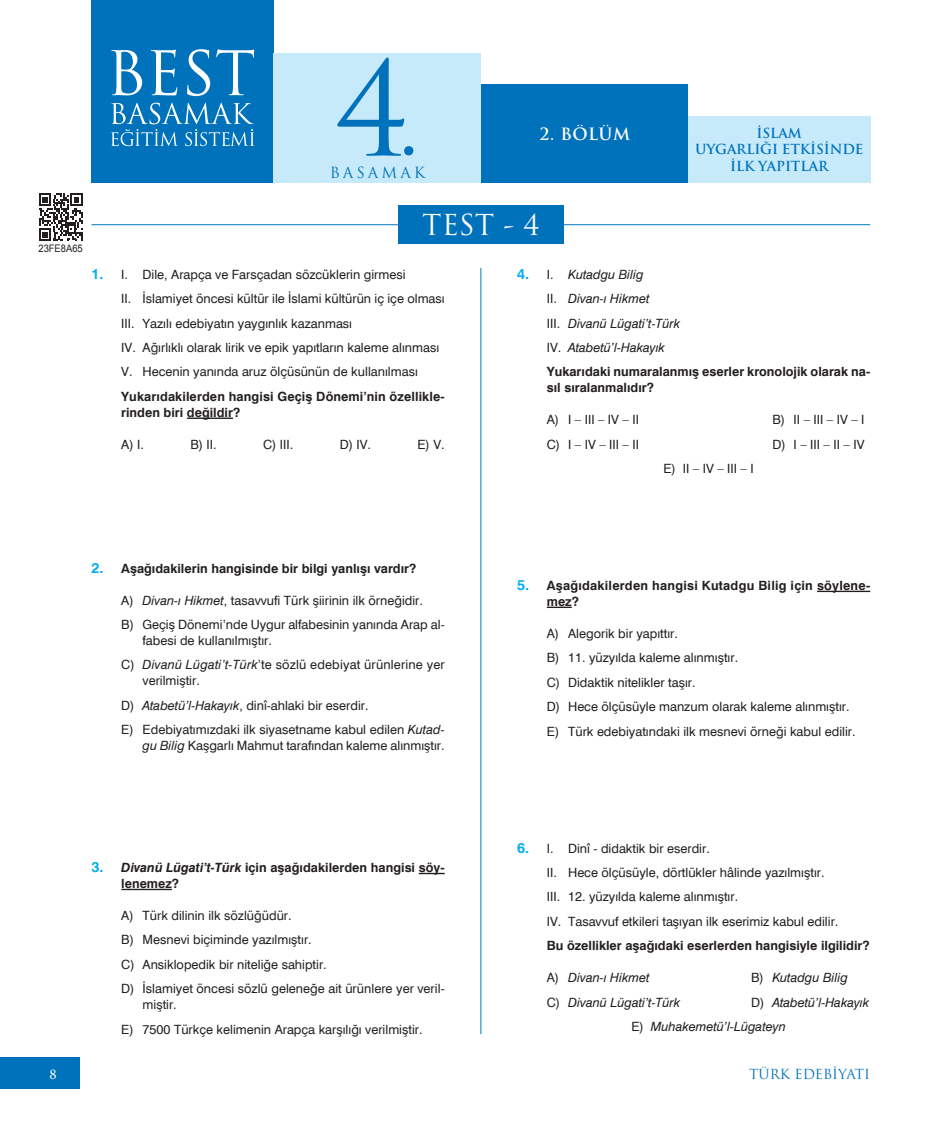
<style>
.page{position:relative;width:949px;height:1132px;background:#fff}
.page>*{position:absolute;margin:0;border:0;box-sizing:border-box;transform-origin:0 0}
.t1{font:127.5px "Trajan Pro";color:#0072bc}
.t2{font:84px "Trajan Pro";color:#0072bc}
.t3{font:28.05px "Trajan Pro";color:#fff}
.t4{font:700 16.5px "Trajan Pro";letter-spacing:.02em;color:#fff}
.t5{font:15px "Trajan Pro";letter-spacing:.195em;color:#0072bc}
.t6{font:15px "Minion Pro";color:#fff}
.t7{font:700 13.5px/16.5px "Trajan Pro";letter-spacing:-.01em;color:#0072bc;text-align:center}
.t8{font:13.5px "Trajan Pro";color:#0072bc}
.Tür_07-Soru_AB-CD-E{font:12.75px/15.9px "Swiss 721 BT";color:#231f20}
.Tür_11-Soru_I_II_III{font:12.75px "Swiss 721 BT";color:#231f20}
.Tür_04-Soru__B{font:700 12.75px/15.9px "Swiss 721 BT";color:#231f20}
.Tür_03-Soru__P___B{font:700 12.75px/15.9px "Swiss 721 BT";color:#231f20}
.Tür_07-Soru_AB-CD-E-2{font:italic 12.75px "Swiss 721 BT";color:#231f20}
.Tür_11-Soru_I_II_III-2{font:italic 12.75px "Swiss 721 BT";color:#231f20}
.Tür_03-Soru__P___B-2{font:700 12.75px/15.9px "Swiss 721 BT";letter-spacing:.02em;color:#231f20}
.Tür_10-Soru_B_I_li{font:12.75px "Swiss 721 BT";color:#231f20}
.Tür_02-Soru__P{font:12.75px "Swiss 721 BT";color:#231f20}
.Tür_08-Soru_Tam_Blk{font:12.75px "Swiss 721 BT";color:#231f20}
.Tür_10-Soru_B_I_li-2{font:italic 12.75px "Swiss 721 BT";color:#231f20}
.t9{font:10.35px "Arial";color:#231f20;scale:.9 1}
.s1{font-weight:700;font-size:14.25px;color:#00aeef}
.s2{font-weight:700;font-style:normal;font-size:14.25px;color:#00aeef}
.s3{font-style:normal}
.s4{font-size:14.25px;color:#00aeef}
.s5{font-style:italic}
</style>
<div class="page">
<hr style="left:480px;top:268px;width:1px;height:765px;background:#007ac0">
<hr style="left:91px;top:224px;width:779px;height:1px;background:#007ac0">
<div style="left:398px;top:205px;width:165px;height:38px;background:#0072bc"></div>
<div style="left:91px;top:0;width:183px;height:182px;background:#0072bc"></div>
<div style="left:481px;top:84px;width:206px;height:98px;background:#0072bc"></div>
<div style="left:687px;top:116px;width:183px;height:66px;background:#c6eafa"></div>
<div style="left:274px;top:53px;width:207px;height:129px;background:#c6eafa"></div>
<svg style="left:111px;top:49px;width:143px;height:47px"></svg>
<svg style="left:111px;top:103px;width:143px;height:43px"></svg>
<div style="left:0;top:1057px;width:79px;height:32px;background:#0072bc"></div>
<hr style="left:187px;top:417px;width:46px;height:2px;background:#231f20">
<hr style="left:816px;top:590px;width:54px;height:2px;background:#231f20">
<hr style="left:546px;top:606px;width:25px;height:2px;background:#231f20">
<svg style="left:419px;top:872px;width:25px;height:1px"></svg>
<hr style="left:121px;top:888px;width:51px;height:1px;background:#231f20">
<svg style="left:39px;top:193px;width:44px;height:48px"></svg>
<h1 class="t1" style="left:335px;top:28px;width:74px">4</h1>
<h2 class="t2" style="left:398px;top:71px;width:22px">.</h2>
<p class="t5" style="left:329px;top:163px;width:97px">BASAMAK</p>
<p class="t4" style="left:539px;top:123px;width:92px">2. BÖLÜM</p>
<p class="t7" style="left:694px;top:125px;width:170px">İSLAM<br>UYGARLIĞI ETKİSİNDE</p>
<p class="t7" style="left:730px;top:158px;width:100px">İLK YAPITLAR</p>
<p class="t9" style="left:38px;top:242px;width:51px">23FE8A65</p>
<p class="t3" style="left:422px;top:207px;width:119px">TEST - 4</p>
<p class="Tür_10-Soru_B_I_li" style="left:91px;top:266px;width:315px"><span class="s1">1.</span> I. Dile, Arapça ve Farsçadan sözcüklerin girmesi</p>
<p class="Tür_11-Soru_I_II_III" style="left:121px;top:291px;width:325px">II. İslamiyet öncesi kültür ile İslami kültürün iç içe olması</p>
<p class="Tür_11-Soru_I_II_III" style="left:121px;top:315px;width:232px">III. Yazılı edebiyatın yaygınlık kazanması</p>
<p class="Tür_11-Soru_I_II_III" style="left:121px;top:339px;width:319px">IV. Ağırlıklı olarak lirik ve epik yapıtların kaleme alınması</p>
<p class="Tür_11-Soru_I_II_III" style="left:121px;top:364px;width:298px">V. Hecenin yanında aruz ölçüsünün de kullanılması</p>
<p class="Tür_04-Soru__B" style="left:121px;top:388px;width:325px">Yukarıdakilerden hangisi Geçiş Dönemi’nin özellikle&shy;rinden biri değildir?</p>
<p class="Tür_08-Soru_Tam_Blk" style="left:121px;top:436px;width:24px">A) I.</p>
<p class="Tür_08-Soru_Tam_Blk" style="left:190px;top:436px;width:28px">B) II.</p>
<p class="Tür_08-Soru_Tam_Blk" style="left:263px;top:436px;width:32px">C) III.</p>
<p class="Tür_08-Soru_Tam_Blk" style="left:339px;top:436px;width:33px">D) IV.</p>
<p class="Tür_08-Soru_Tam_Blk" style="left:417px;top:436px;width:29px">E) V.</p>
<p class="Tür_10-Soru_B_I_li-2" style="left:517px;top:266px;width:128px"><span class="s2">4.</span> <span class="s3">I.</span> Kutadgu Bilig</p>
<p class="Tür_11-Soru_I_II_III-2" style="left:546px;top:291px;width:104px"><span class="s3">II.</span> Divan-ı Hikmet</p>
<p class="Tür_11-Soru_I_II_III-2" style="left:546px;top:315px;width:135px"><span class="s3">III.</span> Divanü Lügati’t-Türk</p>
<p class="Tür_11-Soru_I_II_III-2" style="left:546px;top:339px;width:120px"><span class="s3">IV.</span> Atabetü’l-Hakayık</p>
<p class="Tür_04-Soru__B" style="left:546px;top:364px;width:325px">Yukarıdaki numaralanmış eserler kronolojik olarak na&shy;sıl sıralanmalıdır?</p>
<p class="Tür_07-Soru_AB-CD-E" style="left:546px;top:411px;width:94px">A) I–III–IV–II</p>
<p class="Tür_07-Soru_AB-CD-E" style="left:772px;top:411px;width:94px">B) II–III–IV–I</p>
<p class="Tür_07-Soru_AB-CD-E" style="left:546px;top:436px;width:94px">C) I–IV–III–II</p>
<p class="Tür_07-Soru_AB-CD-E" style="left:772px;top:436px;width:94px">D) I–III–II–IV</p>
<p class="Tür_07-Soru_AB-CD-E" style="left:663px;top:460px;width:92px">E) II–IV–III–I</p>
<p class="Tür_03-Soru__P___B" style="left:91px;top:560px;width:326px"><span class="s4">2.</span> Aşağıdakilerin hangisinde bir bilgi yanlışı vardır?</p>
<p class="Tür_07-Soru_AB-CD-E" style="left:121px;top:591px;width:303px">A) <span class="s5">Divan-ı Hikmet</span>, tasavvufi Türk şiirinin ilk örneğidir.</p>
<p class="Tür_07-Soru_AB-CD-E" style="left:142px;top:616px;width:303px;text-indent:-21px">B) Geçiş Dönemi’nde Uygur alfabesinin yanında Arap al&shy;fabesi de kullanılmıştır.</p>
<p class="Tür_07-Soru_AB-CD-E" style="left:142px;top:656px;width:303px;text-indent:-21px">C) <span class="s5">Divanü Lügati’t-Türk</span>’te sözlü edebiyat ürünlerine yer verilmiştir.</p>
<p class="Tür_07-Soru_AB-CD-E" style="left:121px;top:697px;width:249px">D) <span class="s5">Atabetü’l-Hakayık</span>, dinî-ahlaki bir eserdir.</p>
<p class="Tür_07-Soru_AB-CD-E" style="left:121px;top:721px;width:325px;text-align:right">E) Edebiyatımızdaki ilk siyasetname kabul edilen <span class="s5">Kutad&shy;gu Bilig</span> Kaşgarlı Mahmut tarafından kaleme alınmıştır.</p>
<p class="Tür_03-Soru__P___B-2" style="left:546px;top:577px;width:325px;text-indent:-30px"><span class="s4">5.</span> Aşağıdakilerden hangisi Kutadgu Bilig için söylene&shy;mez?</p>
<p class="Tür_07-Soru_AB-CD-E" style="left:546px;top:625px;width:133px">A) Alegorik bir yapıttır.</p>
<p class="Tür_07-Soru_AB-CD-E" style="left:546px;top:649px;width:193px">B) 11. yüzyılda kaleme alınmıştır.</p>
<p class="Tür_07-Soru_AB-CD-E" style="left:546px;top:674px;width:150px">C) Didaktik nitelikler taşır.</p>
<p class="Tür_07-Soru_AB-CD-E" style="left:546px;top:698px;width:304px">D) Hece ölçüsüyle manzum olarak kaleme alınmıştır.</p>
<p class="Tür_07-Soru_AB-CD-E" style="left:546px;top:723px;width:310px">E) Türk edebiyatındaki ilk mesnevi örneği kabul edilir.</p>
<p class="Tür_03-Soru__P___B" style="left:121px;top:859px;width:325px;text-indent:-30px"><span class="s4">3.</span> <span class="s5">Divanü Lügati’t-Türk</span> için aşağıdakilerden hangisi söy&shy;lenemez?</p>
<p class="Tür_07-Soru_AB-CD-E" style="left:121px;top:907px;width:172px">A) Türk dilinin ilk sözlüğüdür.</p>
<p class="Tür_07-Soru_AB-CD-E" style="left:121px;top:931px;width:192px">B) Mesnevi biçiminde yazılmıştır.</p>
<p class="Tür_07-Soru_AB-CD-E" style="left:121px;top:956px;width:207px">C) Ansiklopedik bir niteliğe sahiptir.</p>
<p class="Tür_07-Soru_AB-CD-E" style="left:142px;top:980px;width:303px;text-indent:-21px">D) İslamiyet öncesi sözlü geleneğe ait ürünlere yer veril&shy;miştir.</p>
<p class="Tür_07-Soru_AB-CD-E" style="left:121px;top:1020px;width:303px">E) 7500 Türkçe kelimenin Arapça karşılığı verilmiştir.</p>
<p class="Tür_02-Soru__P" style="left:517px;top:839px;width:194px"><span class="s1">6.</span> I. Dinî - didaktik bir eserdir.</p>
<p class="Tür_11-Soru_I_II_III" style="left:546px;top:864px;width:279px">II. Hece ölçüsüyle, dörtlükler hâlinde yazılmıştır.</p>
<p class="Tür_11-Soru_I_II_III" style="left:546px;top:888px;width:193px">III. 12. yüzyılda kaleme alınmıştır.</p>
<p class="Tür_11-Soru_I_II_III" style="left:546px;top:913px;width:293px">IV. Tasavvuf etkileri taşıyan ilk eserimiz kabul edilir.</p>
<p class="Tür_04-Soru__B" style="left:546px;top:937px;width:324px">Bu özellikler aşağıdaki eserlerden hangisiyle ilgilidir?</p>
<p class="Tür_07-Soru_AB-CD-E-2" style="left:546px;top:969px;width:104px"><span class="s3">A)</span> Divan-ı Hikmet</p>
<p class="Tür_07-Soru_AB-CD-E-2" style="left:750px;top:969px;width:98px"><span class="s3">B)</span> Kutadgu Bilig</p>
<p class="Tür_07-Soru_AB-CD-E-2" style="left:546px;top:994px;width:135px"><span class="s3">C)</span> Divanü Lügati’t-Türk</p>
<p class="Tür_07-Soru_AB-CD-E-2" style="left:750px;top:994px;width:120px"><span class="s3">D)</span> Atabetü’l-Hakayık</p>
<p class="Tür_07-Soru_AB-CD-E-2" style="left:631px;top:1018px;width:156px"><span class="s3">E)</span> Muhakemetü’l-Lügateyn</p>
<p class="t6" style="left:49px;top:1063px;width:9px">8</p>
<p class="t8" style="left:749px;top:1064px;width:122px">TÜRK EDEBİYATI</p>
</div>
